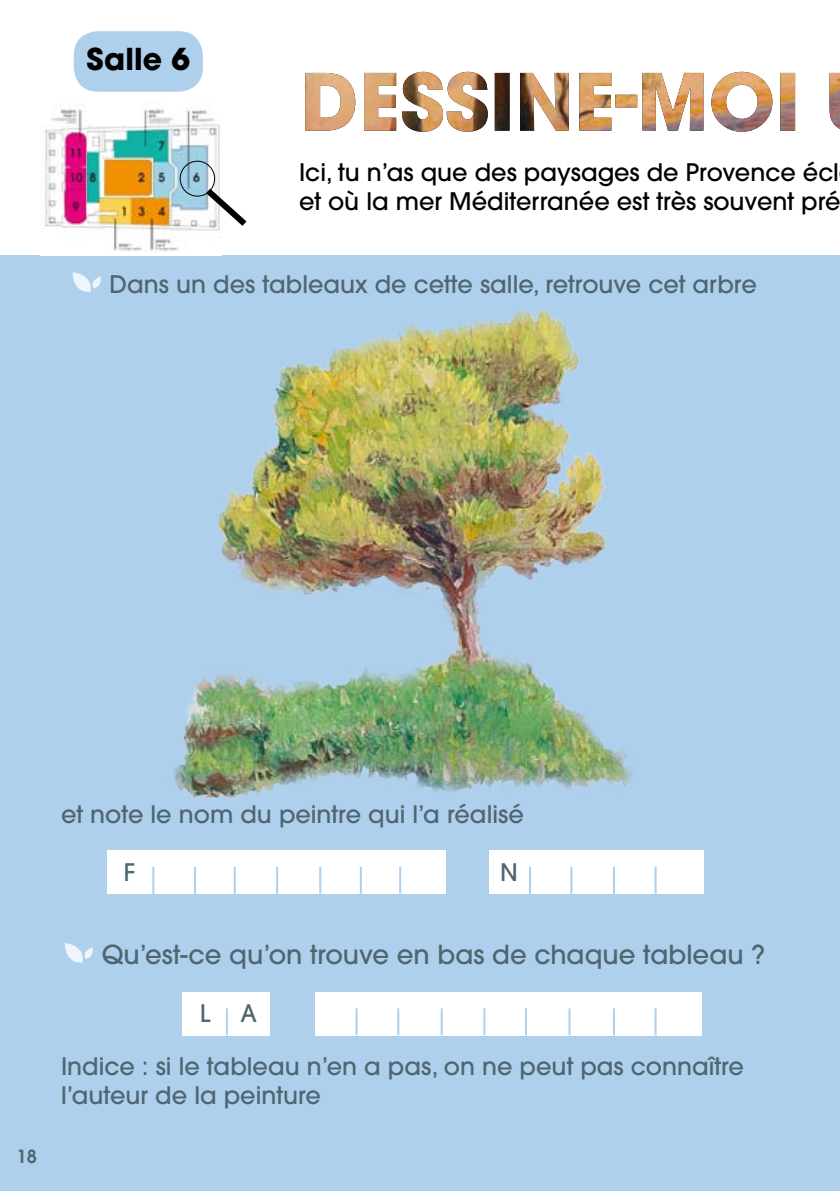
<style>
.page{position:relative;width:840px;height:1191px;background:#fff}
.page>*{position:absolute;margin:0;border:0;box-sizing:border-box;transform-origin:0 0}
.t1{font:700 30px "ITC Avant Garde Std";color:#000}
.t2{font:500 26px "ITC Avant Garde Std";color:#50656f}
.t3{font:500 24px/28.8px "ITC Avant Garde Std";color:#50656f}
.t4{font:500 24px/28.8px "ITC Avant Garde Std";color:#000}
.t5{font:600 18px "ITC Avant Garde Std";color:#50656f}
</style>
<div class="page">
<div style="left:0;top:255px;width:839px;height:936px;background:#aed0ed"></div>
<img style="left:172px;top:308px;width:461px;height:491px">
<div style="left:108px;top:850px;width:338px;height:43px;background:#fff"></div>
<div style="left:489px;top:850px;width:214px;height:43px;background:#fff"></div>
<hr style="left:152px;top:866px;width:2px;height:27px;background:#aed0ed">
<hr style="left:194px;top:866px;width:2px;height:27px;background:#aed0ed">
<hr style="left:233px;top:866px;width:2px;height:27px;background:#aed0ed">
<hr style="left:276px;top:866px;width:2px;height:27px;background:#aed0ed">
<hr style="left:319px;top:866px;width:2px;height:27px;background:#aed0ed">
<hr style="left:359px;top:866px;width:2px;height:27px;background:#aed0ed">
<img style="left:41px;top:108px;width:180px;height:148px">
<div style="left:180px;top:161px;width:35px;height:36px;border:1px solid #000;border-radius:50%"></div>
<svg style="left:199px;top:182px;width:48px;height:50px"></svg>
<div style="left:74px;top:31px;width:129px;height:61px;background:#aed0ed;border-radius:24px"></div>
<svg style="left:72px;top:272px;width:29px;height:20px"></svg>
<svg style="left:64px;top:943px;width:29px;height:20px"></svg>
<hr style="left:399px;top:866px;width:2px;height:27px;background:#aed0ed">
<hr style="left:528px;top:866px;width:2px;height:27px;background:#aed0ed">
<hr style="left:570px;top:866px;width:2px;height:27px;background:#aed0ed">
<div style="left:182px;top:991px;width:88px;height:44px;background:#fff"></div>
<div style="left:315px;top:991px;width:386px;height:44px;background:#fff"></div>
<hr style="left:612px;top:866px;width:2px;height:27px;background:#aed0ed">
<hr style="left:654px;top:866px;width:2px;height:27px;background:#aed0ed">
<hr style="left:226px;top:1008px;width:2px;height:27px;background:#aed0ed">
<hr style="left:355px;top:1008px;width:2px;height:27px;background:#aed0ed">
<hr style="left:397px;top:1008px;width:2px;height:27px;background:#aed0ed">
<hr style="left:440px;top:1008px;width:2px;height:27px;background:#aed0ed">
<hr style="left:483px;top:1008px;width:2px;height:27px;background:#aed0ed">
<hr style="left:524px;top:1008px;width:2px;height:27px;background:#aed0ed">
<hr style="left:568px;top:1008px;width:2px;height:27px;background:#aed0ed">
<hr style="left:612px;top:1008px;width:2px;height:27px;background:#aed0ed">
<hr style="left:654px;top:1008px;width:2px;height:27px;background:#aed0ed">
<img style="left:305px;top:72px;width:534px;height:60px">
<p class="t1" style="left:87px;top:38px;width:105px">Salle 6</p>
<p class="t4" style="left:299px;top:157px;width:542px">Ici, tu n’as que des paysages de Provence écl et où la mer Méditerranée est très souvent pré</p>
<p class="t3" style="left:110px;top:270px;width:648px">Dans un des tableaux de cette salle, retrouve cet arbre</p>
<p class="t5" style="left:17px;top:1144px;width:20px">18</p>
<p class="t3" style="left:61px;top:799px;width:464px">et note le nom du peintre qui l’a réalisé</p>
<p class="t3" style="left:124px;top:857px;width:13px">F</p>
<p class="t3" style="left:500px;top:857px;width:19px">N</p>
<p class="t2" style="left:102px;top:937px;width:664px">Qu’est-ce qu’on trouve en bas de chaque tableau ?</p>
<p class="t3" style="left:200px;top:999px;width:12px">L</p>
<p class="t3" style="left:240px;top:999px;width:18px">A</p>
<p class="t3" style="left:61px;top:1052px;width:684px">Indice : si le tableau n’en a pas, on ne peut pas connaître l’auteur de la peinture</p>
</div>
